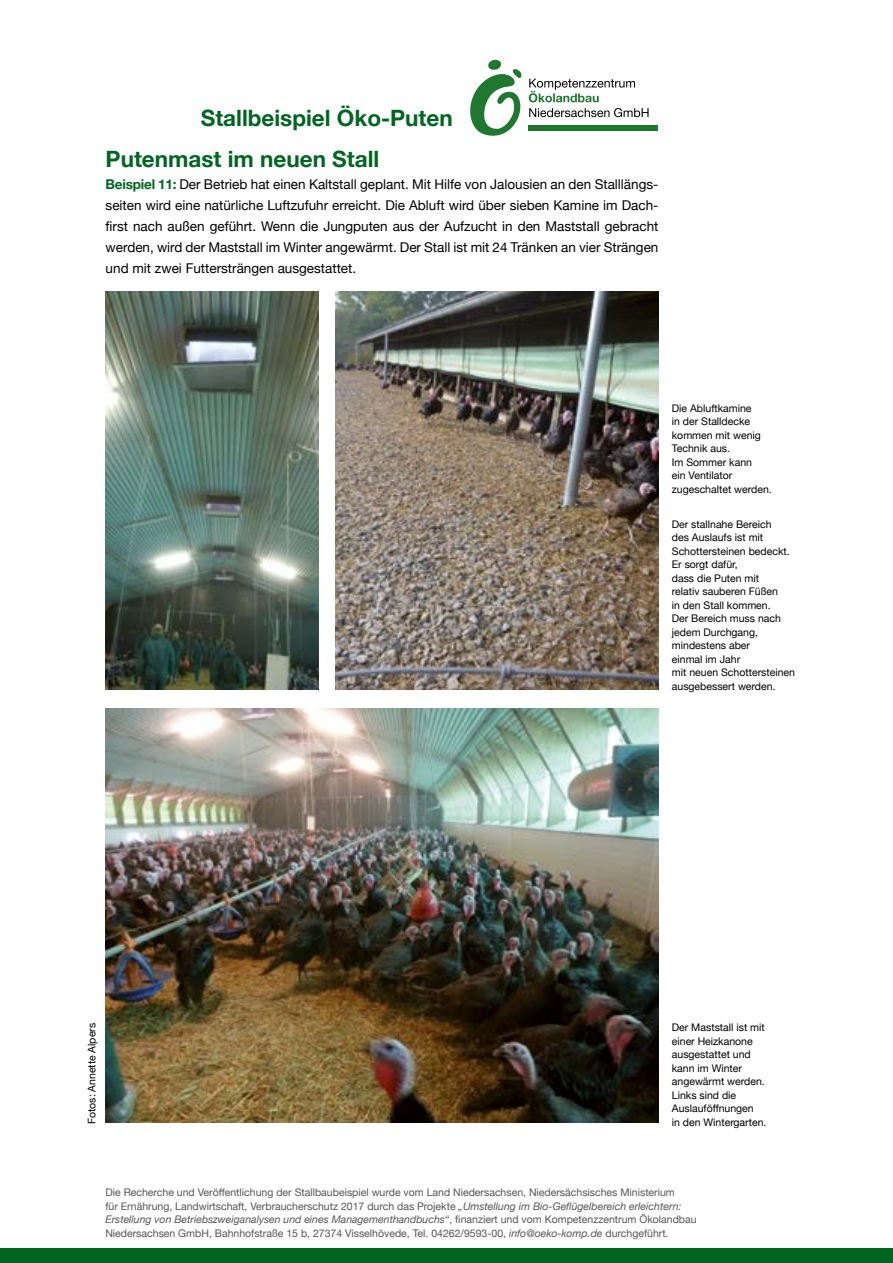
<style>
.page{position:relative;width:893px;height:1263px;background:#fff}
.page>*{position:absolute;margin:0;border:0;box-sizing:border-box;transform-origin:0 0}
.t1{font:700 22.5px "Helvetica Neue";color:#006521}
.t2{font:13.5px/21px "Helvetica Neue";color:#000;text-align:justify}
.t3{font:10.5px/13.5px "Helvetica Neue";color:#000}
.t4{font:10.5px/13.5px "Helvetica Neue";color:#565656}
.s1{font-weight:700;color:#006521}
.s2{font-style:italic}
</style>
<div class="page">
<div style="left:0;top:1248px;width:893px;height:15px;background:#006521"></div>
<img style="left:106px;top:708px;width:552px;height:415px">
<img style="left:106px;top:291px;width:212px;height:398px">
<img style="left:335px;top:291px;width:323px;height:398px">
<div style="left:528px;top:125px;width:130px;height:5px;background:#207830"></div>
<svg style="left:470px;top:60px;width:52px;height:76px"></svg>
<svg style="left:529px;top:108px;width:120px;height:9px"></svg>
<svg style="left:529px;top:79px;width:106px;height:23px"></svg>
<h1 class="t1" style="left:201px;top:100px;width:253px">Stallbeispiel Öko-Puten</h1>
<h1 class="t1" style="left:106px;top:141px;width:275px">Putenmast im neuen Stall</h1>
<p class="t2" style="left:106px;top:174px;width:554px"><span class="s1">Beispiel 11:</span> Der Betrieb hat einen Kaltstall geplant. Mit Hilfe von Jalousien an den Stalllängs&shy;seiten wird eine natürliche Luftzufuhr erreicht. Die Abluft wird über sieben Kamine im Dach&shy;first nach außen geführt. Wenn die Jungputen aus der Aufzucht in den Maststall gebracht werden, wird der Maststall im Winter angewärmt. Der Stall ist mit 24 Tränken an vier Strängen und mit zwei Futtersträngen ausgestattet.</p>
<p class="t3" style="left:672px;top:402px;width:101px">Die Abluftkamine<br>in der Stalldecke kommen mit wenig<br>Technik aus.<br>Im Sommer kann<br>ein Ventilator zugeschaltet werden.</p>
<p class="t3" style="left:672px;top:518px;width:125px">Der stallnahe Bereich<br>des Auslaufs ist mit<br>Schottersteinen bedeckt.<br>Er sorgt dafür,<br>dass die Puten mit<br>relativ sauberen Füßen<br>in den Stall kommen.<br>Der Bereich muss nach jedem Durchgang, mindestens aber<br>einmal im Jahr<br>mit neuen Schottersteinen ausgebessert werden.</p>
<p class="t3" style="left:86px;top:1124px;width:102px;rotate:-90deg">Fotos: Annette Alpers</p>
<p class="t3" style="left:672px;top:1021px;width:96px">Der Maststall ist mit einer Heizkanone ausgestattet und kann im Winter angewärmt werden.<br>Links sind die<br>Auslauföffnungen<br>in den Wintergarten.</p>
<p class="t4" style="left:105px;top:1186px;width:593px">Die Recherche und Veröffentlichung der Stallbaubeispiel wurde vom Land Niedersachsen, Niedersächsisches Ministerium<br>fü r Ernährung, Landwirtschaft, Verbraucherschutz 2017 durch das Projekte <span class="s2">„Umstellung im Bio-Geflügelbereich erleichtern:<br>Erstellung von Betriebszweiganalysen und eines Managementhandbuchs“</span>, finanziert und vom Kompetenzzentrum Ökolandbau Niedersachsen GmbH, Bahnhofstraße 15 b, 27374 Visselhövede, Tel. 04262/9593-00, <span class="s2">info@oeko-komp.de</span> durchgefü hrt.</p>
</div>
